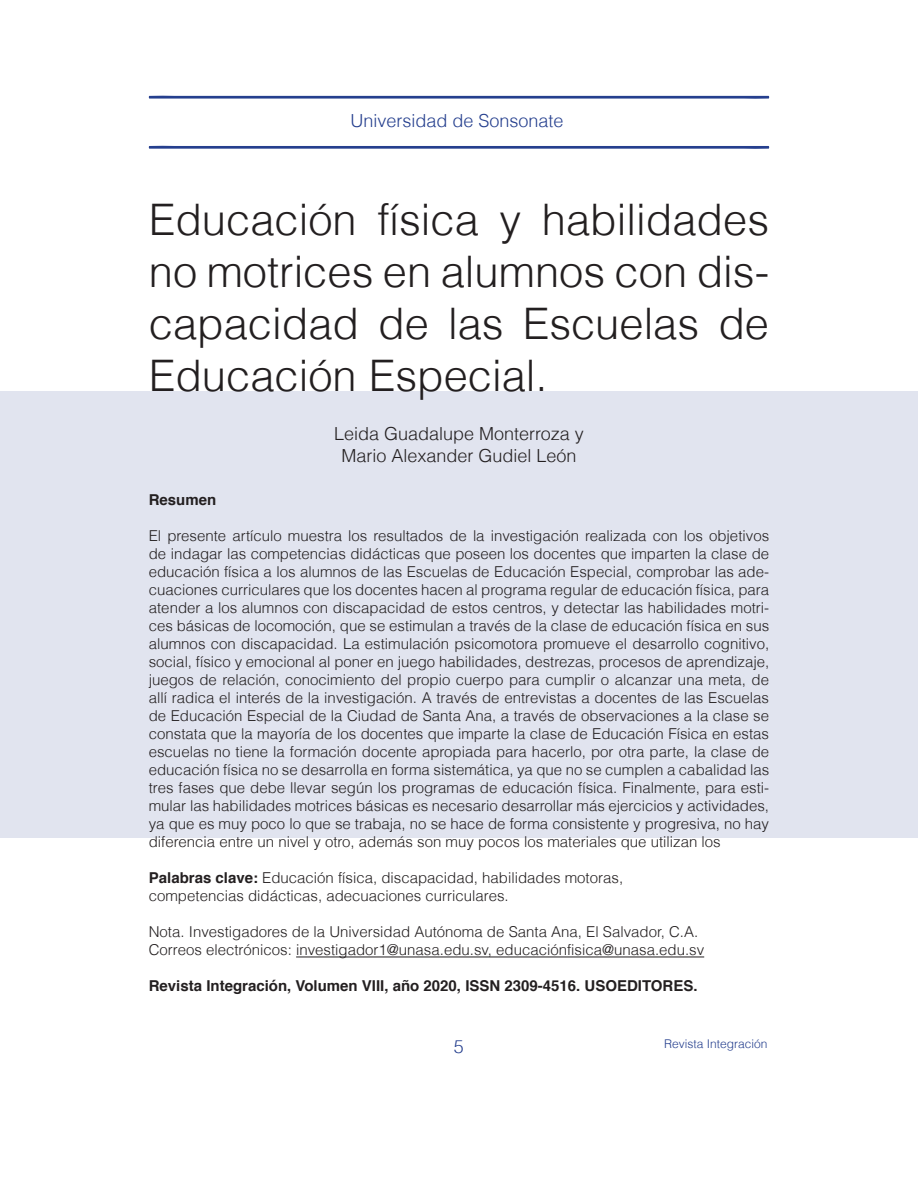
<style>
.page{position:relative;width:918px;height:1188px;background:#fff}
.page>*{position:absolute;margin:0;border:0;box-sizing:border-box;transform-origin:0 0}
.t1{font:300 43.5px/52.2px "Helvetica";color:#231f20;text-align:justify}
.t2{font:300 18px "Helvetica";color:#231f20}
.t3{font:300 18px "Helvetica";color:#253f8e}
.t4{font:300 15px/18px "Helvetica";color:#231f20;text-align:justify}
.t5{font:700 15px "Helvetica";color:#231f20}
.t6{font:300 12px "Helvetica";color:#253f8e}
.s1{font-weight:700}
</style>
<div class="page">
<svg style="left:149px;top:146px;width:620px;height:3px;background:#3d549a"></svg>
<svg style="left:149px;top:96px;width:620px;height:3px;background:#445a9e"></svg>
<div style="left:0;top:391px;width:918px;height:447px;background:#e1e4ef"></div>
<hr style="left:296px;top:957px;width:408px;height:1px;background:#231f20">
<p class="t3" style="left:351px;top:109px;width:215px">Universidad de Sonsonate</p>
<p class="t1" style="left:149px;top:193px;width:622px">Educación física y habilidades no motrices en alumnos con dis&shy;capacidad de las Escuelas de Educación Especial.</p>
<p class="t2" style="left:334px;top:422px;width:251px">Leida Guadalupe Monterroza y</p>
<p class="t2" style="left:341px;top:444px;width:237px">Mario Alexander Gudiel León</p>
<p class="t5" style="left:149px;top:488px;width:69px">Resumen</p>
<p class="t4" style="left:149px;top:527px;width:622px">El presente artículo muestra los resultados de la investigación realizada con los objetivos de indagar las competencias didácticas que poseen los docentes que imparten la clase de educación física a los alumnos de las Escuelas de Educación Especial, comprobar las ade&shy;cuaciones curriculares que los docentes hacen al programa regular de educación física, para atender a los alumnos con discapacidad de estos centros, y detectar las habilidades motri&shy;ces básicas de locomoción, que se estimulan a través de la clase de educación física en sus</p>
<p class="t4" style="left:149px;top:635px;width:622px">alumnos con discapacidad. La estimulación psicomotora promueve el desarrollo cognitivo, social, físico y emocional al poner en juego habilidades, destrezas, procesos de aprendizaje, juegos de relación, conocimiento del propio cuerpo para cumplir o alcanzar una meta, de allí radica el interés de la investigación. A través de entrevistas a docentes de las Escuelas de Educación Especial de la Ciudad de Santa Ana, a través de observaciones a la clase se constata que la mayoría de los docentes que imparte la clase de Educación Física en estas escuelas no tiene la formación docente apropiada para hacerlo, por otra parte, la clase de educación física no se desarrolla en forma sistemática, ya que no se cumplen a cabalidad las</p>
<p class="t4" style="left:149px;top:779px;width:622px">tres fases que debe llevar según los programas de educación física. Finalmente, para esti&shy;mular las habilidades motrices básicas es necesario desarrollar más ejercicios y actividades, ya que es muy poco lo que se trabaja, no se hace de forma consistente y progresiva, no hay diferencia entre un nivel y otro, además son muy pocos los materiales que utilizan los</p>
<p class="t4" style="left:149px;top:869px;width:476px"><span class="s1">Palabras clave:</span> Educación física, discapacidad, habilidades motoras,</p>
<p class="t4" style="left:149px;top:887px;width:361px">competencias didácticas, adecuaciones curriculares.</p>
<p class="t4" style="left:149px;top:923px;width:551px">Nota. Investigadores de la Universidad Autónoma de Santa Ana, El Salvador, C.A.</p>
<p class="t4" style="left:149px;top:941px;width:557px">Correos electrónicos: investigador1@unasa.edu.sv, educaciónfisica@unasa.edu.sv</p>
<p class="t5" style="left:149px;top:974px;width:550px">Revista Integración, Volumen VIII, año 2020, ISSN 2309-4516. USOEDITORES.</p>
<p class="t3" style="left:454px;top:1035px;width:12px">5</p>
<p class="t6" style="left:664px;top:1036px;width:105px">Revista Integración</p>
</div>
